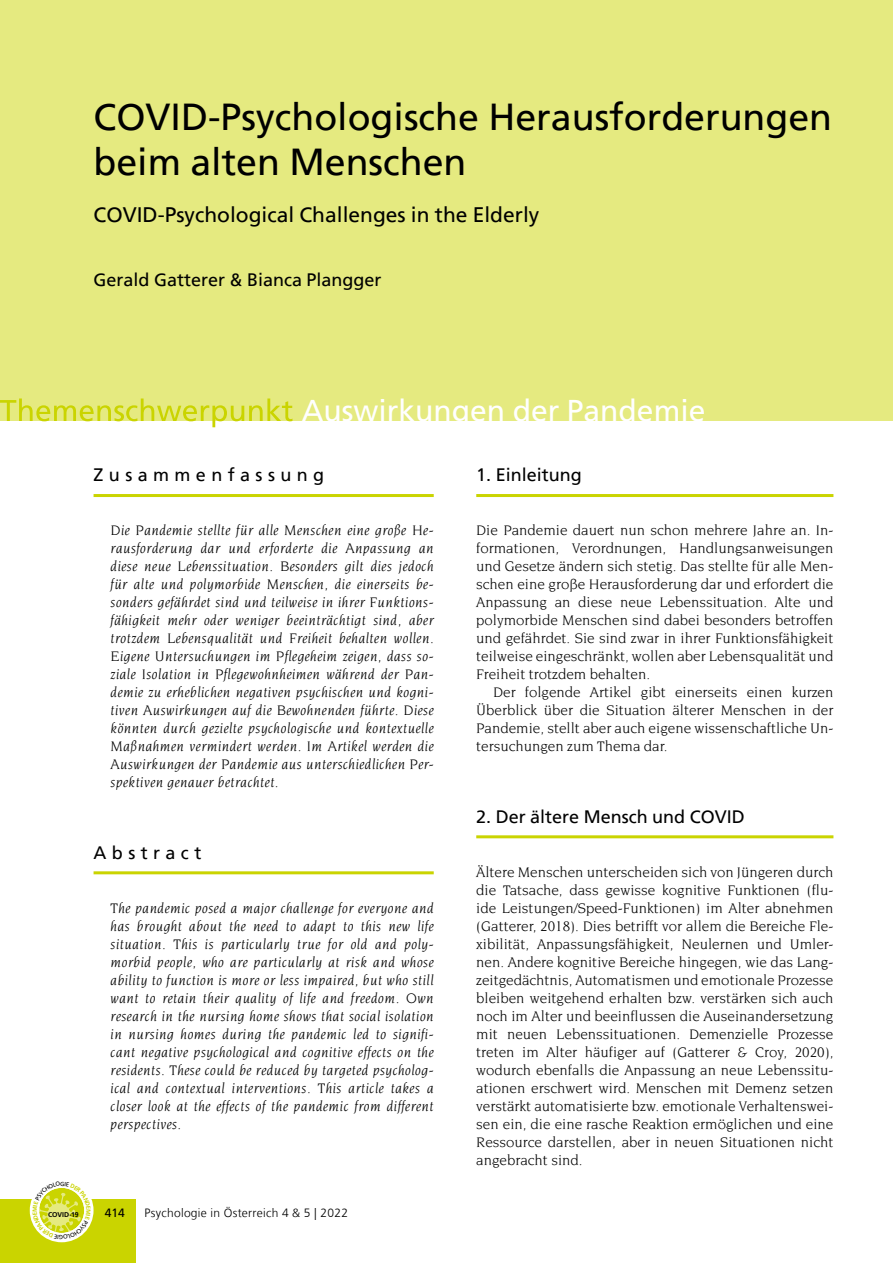
<style>
.page{position:relative;width:893px;height:1263px;background:#fff}
.page>*{position:absolute;margin:0;border:0;box-sizing:border-box;transform-origin:0 0}
.t1{font:37.5px/45px "Frutiger LT";color:#000}
.t2{font:30px "Frutiger LT";color:#fff}
.t3{font:21px "Frutiger LT";color:#000}
.t4{font:18px "Frutiger LT";color:#000}
.t5{font:18px "Frutiger LT";letter-spacing:.3em;color:#000}
.t6{font:15px/18px "Novarese Std";color:#000;text-align:justify}
.t7{font:italic 15px/18px "Novarese Std";letter-spacing:.03em;color:#000;text-align:justify}
.t8{font:300 12px "Frutiger LT";letter-spacing:.025em;color:#000}
.t9{font:12px "Frutiger LT";color:#000}
.t10{font:700 6.9px "Frutiger LT";letter-spacing:-.01em;color:#000}
</style>
<div class="page">
<div style="left:0;top:1199px;width:136px;height:64px;background:#cad400"></div>
<div style="left:30px;top:1178px;width:64px;height:64px;background:#fff;border-radius:50%"></div>
<div style="left:0;top:0;width:893px;height:421px;background:#e5ea80"></div>
<svg style="left:0;top:398px;width:292px;height:29px"></svg>
<hr style="left:94px;top:494px;width:340px;height:3px;background:#cad400">
<hr style="left:94px;top:871px;width:340px;height:3px;background:#cad400">
<hr style="left:476px;top:494px;width:357px;height:3px;background:#cad400">
<hr style="left:476px;top:835px;width:357px;height:3px;background:#cad400">
<svg style="left:32px;top:1188px;width:59px;height:52px"></svg>
<h1 class="t1" style="left:94px;top:95px;width:740px">COVID-Psychologische Herausforderungen beim alten Menschen</h1>
<h3 class="t3" style="left:94px;top:202px;width:447px">COVID-Psychological Challenges in the Elderly</h3>
<p class="t4" style="left:94px;top:269px;width:290px">Gerald Gatterer &amp; Bianca Plangger</p>
<h2 class="t2" style="left:302px;top:393px;width:405px">Auswirkungen der Pandemie</h2>
<p class="t5" style="left:94px;top:464px;width:232px">Zusammenfassung</p>
<p class="t7" style="left:111px;top:520px;width:325px">Die Pandemie stellte für alle Menschen eine große He&shy;rausforderung dar und erforderte die Anpassung an diese neue Lebenssituation. Besonders gilt dies jedoch für alte und polymorbide Menschen, die einerseits be&shy;sonders gefährdet sind und teilweise in ihrer Funktions&shy;fähigkeit mehr oder weniger beeinträchtigt sind, aber trotzdem Lebensqualität und Freiheit behalten wollen.<br>Eigene Untersuchungen im Pflegeheim zeigen, dass so&shy;ziale Isolation in Pflegewohnheimen während der Pan&shy;demie zu erheblichen negativen psychischen und kogni&shy;tiven Auswirkungen auf die Bewohnenden führte. Diese könnten durch gezielte psychologische und kontextuelle Maßnahmen vermindert werden. Im Artikel werden die Auswirkungen der Pandemie aus unterschiedlichen Per&shy;spektiven genauer betrachtet.</p>
<p class="t5" style="left:94px;top:842px;width:109px">Abstract</p>
<p class="t7" style="left:111px;top:898px;width:325px">The pandemic posed a major challenge for everyone and has brought about the need to adapt to this new life situation. This is particularly true for old and poly&shy;morbid people, who are particularly at risk and whose ability to function is more or less impaired, but who still want to retain their quality of life and freedom. Own research in the nursing home shows that social isolation in nursing homes during the pandemic led to signifi&shy;cant negative psychological and cognitive effects on the residents. These could be reduced by targeted psycholog&shy;ical and contextual interventions. This article takes a closer look at the effects of the pandemic from different perspectives.</p>
<p class="t10" style="left:48px;top:1210px;width:32px">COVID-19</p>
<p class="t9" style="left:105px;top:1205px;width:22px">414</p>
<p class="t8" style="left:145px;top:1206px;width:205px">Psychologie in Österreich 4 &amp; 5 | 2022</p>
<p class="t4" style="left:476px;top:464px;width:107px">1. Einleitung</p>
<p class="t6" style="left:476px;top:520px;width:359px">Die Pandemie dauert nun schon mehrere Jahre an. In&shy;formationen, Verordnungen, Handlungsanweisungen und Gesetze ändern sich stetig. Das stellte für alle Men&shy;schen eine große Herausforderung dar und erfordert die Anpassung an diese neue Lebenssituation. Alte und polymorbide Menschen sind dabei besonders betroffen und gefährdet. Sie sind zwar in ihrer Funktionsfähigkeit teilweise eingeschränkt, wollen aber Lebensqualität und Freiheit trotzdem behalten.</p>
<p class="t6" style="left:476px;top:682px;width:359px;text-indent:17px">Der folgende Artikel gibt einerseits einen kurzen Überblick über die Situation älterer Menschen in der Pandemie, stellt aber auch eigene wissenschaftliche Un&shy;tersuchungen zum Thema dar.</p>
<p class="t4" style="left:476px;top:806px;width:270px">2. Der ältere Mensch und COVID</p>
<p class="t6" style="left:476px;top:862px;width:359px">Ältere Menschen unterscheiden sich von Jüngeren durch die Tatsache, dass gewisse kognitive Funktionen (flu&shy;ide Leistungen/Speed-Funktionen) im Alter abnehmen (Gatterer, 2018). Dies betrifft vor allem die Bereiche Fle&shy;xibilität, Anpassungsfähigkeit, Neulernen und Umler&shy;nen. Andere kognitive Bereiche hingegen, wie das Lang&shy;zeitgedächtnis, Automatismen und emotionale Prozesse bleiben weitgehend erhalten bzw. verstärken sich auch noch im Alter und beeinflussen die Auseinandersetzung mit neuen Lebenssituationen. Demenzielle Prozesse treten im Alter häufiger auf (Gatterer &amp; Croy, 2020), wodurch ebenfalls die Anpassung an neue Lebenssitu&shy;ationen erschwert wird. Menschen mit Demenz setzen verstärkt automatisierte bzw. emotionale Verhaltenswei&shy;sen ein, die eine rasche Reaktion ermöglichen und eine Ressource darstellen, aber in neuen Situationen nicht angebracht sind.</p>
</div>
